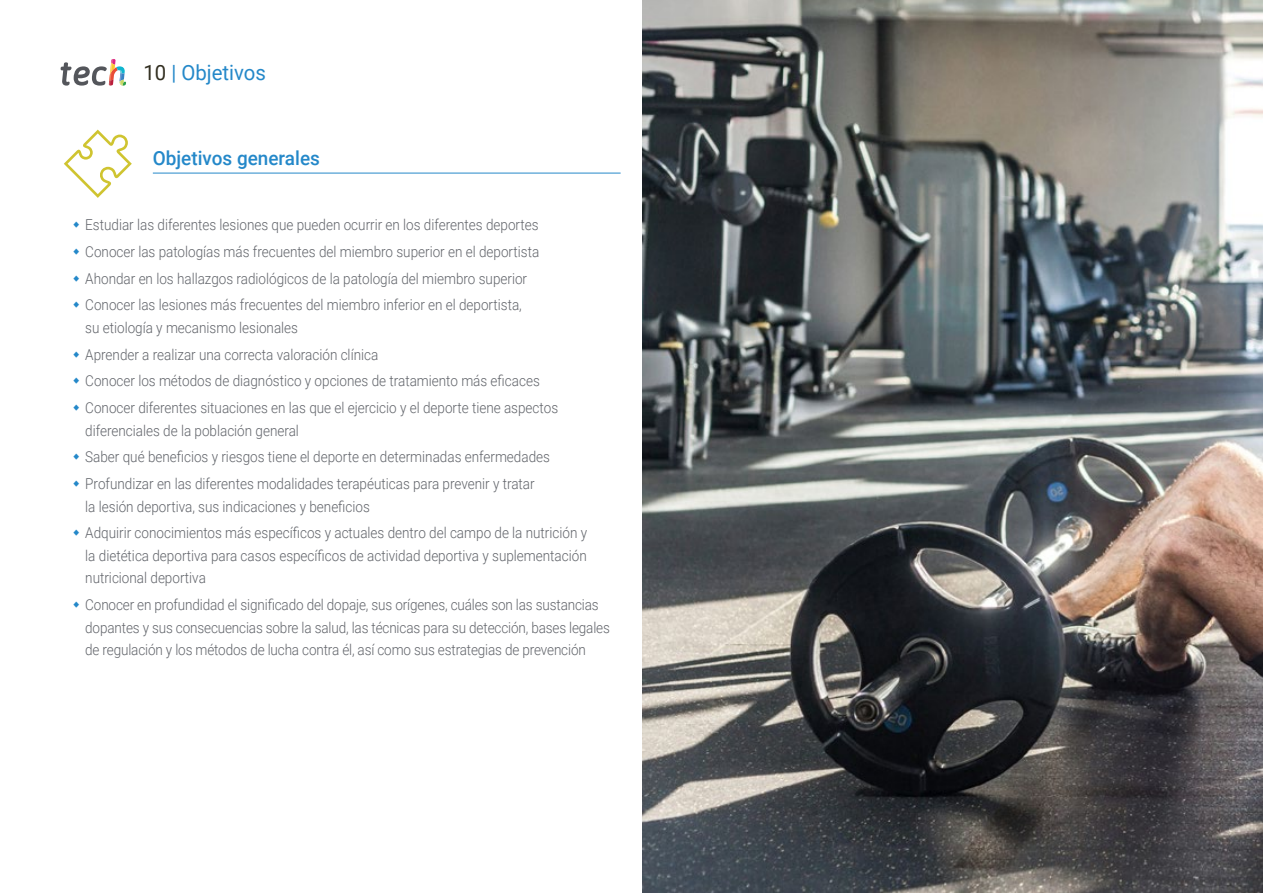
<style>
.page{position:relative;width:1263px;height:893px;background:#fff}
.page>*{position:absolute;margin:0;border:0;box-sizing:border-box;transform-origin:0 0}
.t1{font:21px "Roboto";color:#2488c9}
.t2{font:500 19.5px "Roboto";color:#2488c9}
.t3{font:300 15px/26.7px "Roboto";color:#61646a;scale:.9 1}
.s1{color:#312e20}
</style>
<div class="page">
<hr style="left:153px;top:173px;width:468px;height:1px;background:#2488c9">
<svg style="left:64px;top:130px;width:68px;height:68px"></svg>
<img style="left:642px;top:0;width:621px;height:893px">
<svg style="left:61px;top:59px;width:65px;height:27px"></svg>
<h1 class="t1" style="left:144px;top:57px;width:124px"><span class="s1">10</span> | Objetivos</h1>
<h2 class="t2" style="left:153px;top:144px;width:169px">Objetivos generales</h2>
<p class="t3" style="left:85px;top:211px;width:506px">Estudiar las diferentes lesiones que pueden ocurrir en los diferentes deportes Conocer las patologías más frecuentes del miembro superior en el deportista Ahondar en los hallazgos radiológicos de la patología del miembro superior Conocer las lesiones más frecuentes del miembro inferior en el deportista,</p>
<p class="t3" style="left:85px;top:314px;width:527px">su etiología y mecanismo lesionales<br>Aprender a realizar una correcta valoración clínica<br>Conocer los métodos de diagnóstico y opciones de tratamiento más eficaces Conocer diferentes situaciones en las que el ejercicio y el deporte tiene aspectos</p>
<p class="t3" style="left:85px;top:416px;width:518px">diferenciales de la población general<br>Saber qué beneficios y riesgos tiene el deporte en determinadas enfermedades<br>Profundizar en las diferentes modalidades terapéuticas para prevenir y tratar</p>
<p class="t3" style="left:85px;top:492px;width:559px">la lesión deportiva, sus indicaciones y beneficios<br>Adquirir conocimientos más específicos y actuales dentro del campo de la nutrición y</p>
<p class="t3" style="left:85px;top:544px;width:559px;line-height:22.5px">la dietética deportiva para casos específicos de actividad deportiva y suplementación nutricional deportiva</p>
<p class="t3" style="left:85px;top:593px;width:584px;line-height:22.5px">Conocer en profundidad el significado del dopaje, sus orígenes, cuáles son las sustancias dopantes y sus consecuencias sobre la salud, las técnicas para su detección, bases legales de regulación y los métodos de lucha contra él, así como sus estrategias de prevención</p>
</div>
